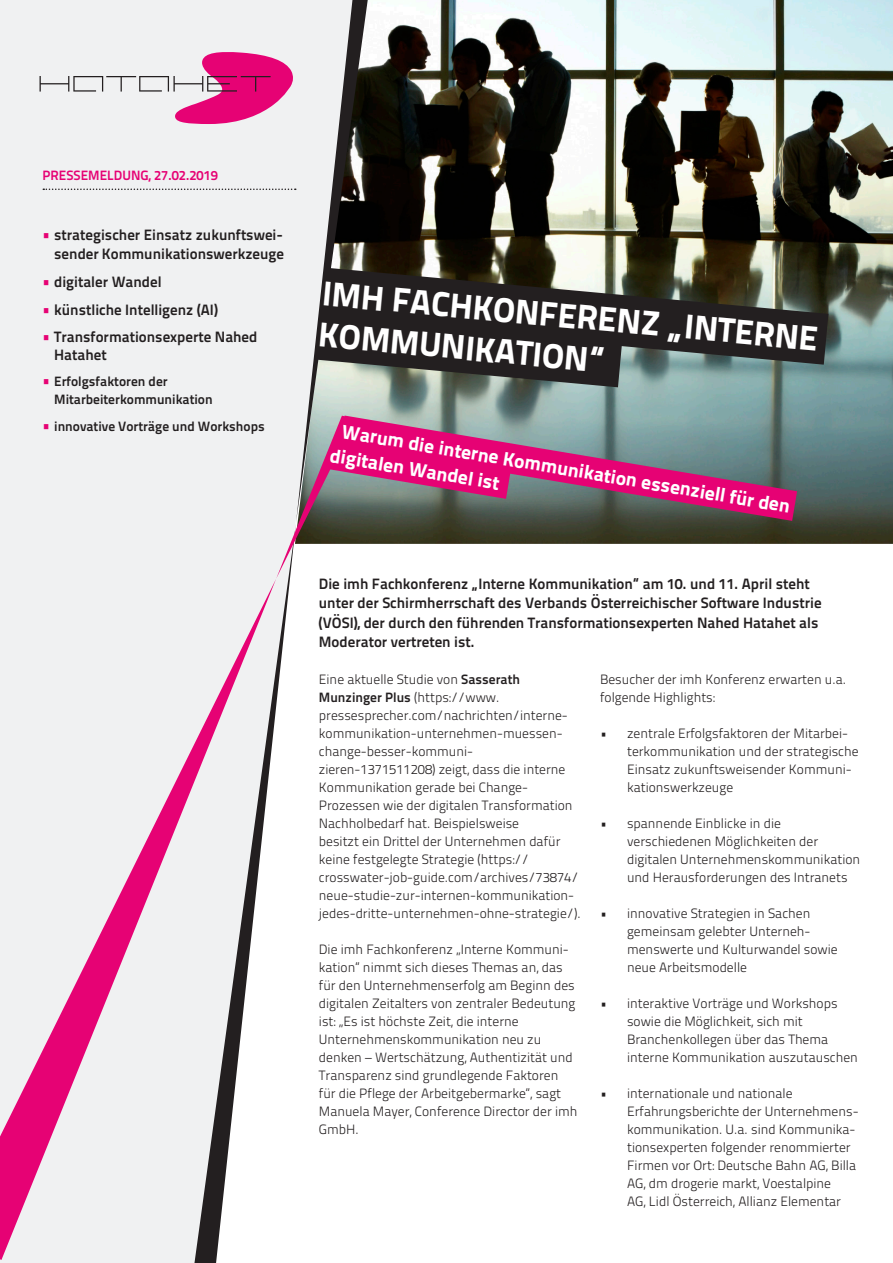
<style>
.page{position:relative;width:893px;height:1263px;background:#fff}
.page>*{position:absolute;margin:0;border:0;box-sizing:border-box;transform-origin:0 0}
.t1{font:34.5px/41px "Titillium Text 25 L 999 wt";color:#fff}
.t2{font:19.5px/24px "Titillium Text 25 L 999 wt";color:#fff}
.t3{font:15px/19.5px "Titillium Text 25 L 800 wt";color:#231f20}
.t4{font:13.5px/18px "Titillium Text 25 L 250 wt";color:#231f20}
.t5{font:13.5px/18px "Titillium Text 25 L 800 wt";color:#231f20}
.t6{font:13.5px "Titillium Text 25 L 800 wt";color:#e60274}
.s1{font-size:18px;color:#e60274}
.s2{font-family:"Titillium Text 25 L 800 wt"}
.s3{font-family:"Titillium Text 25 L 250 wt"}
</style>
<div class="page">
<img style="left:368px;top:0;width:525px;height:544px">
<div style="left:0;top:0;width:194px;height:1263px;background:#f0f1f2"></div>
<svg style="left:194px;top:0;width:174px;height:1263px;fill:#f0f1f2"></svg>
<svg style="left:0;top:416px;width:355px;height:844px;fill:#f0f1f2"></svg>
<svg style="left:40px;top:52px;width:253px;height:72px"></svg>
<div style="left:319px;top:567px;width:494px;height:27px;background:#fff"></div>
<div style="left:319px;top:587px;width:506px;height:27px;background:#fff"></div>
<div style="left:319px;top:606px;width:503px;height:27px;background:#fff"></div>
<div style="left:319px;top:626px;width:163px;height:27px;background:#fff"></div>
<svg style="left:308px;top:396px;width:521px;height:145px;background:#735c6a"></svg>
<svg style="left:296px;top:420px;width:247px;height:99px;background:#aa4a7b"></svg>
<svg style="left:267px;top:238px;width:614px;height:157px;background:#60655b"></svg>
<svg style="left:263px;top:279px;width:413px;height:138px;background:#626764"></svg>
<svg style="left:43px;top:189px;width:253px;height:1px"></svg>
<p class="t6" style="left:43px;top:165px;width:177px">PRESSEMELDUNG, 27.02.2019</p>
<p class="t3" style="left:41px;top:224px;width:244px;text-align:right"><span class="s1">•</span> strategischer Einsatz zukunftswei&shy;sender Kommunikationswerkzeuge</p>
<p class="t3" style="left:41px;top:271px;width:122px"><span class="s1">•</span> digitaler Wandel</p>
<p class="t3" style="left:41px;top:299px;width:178px"><span class="s1">•</span> künstliche Intelligenz (AI)</p>
<p class="t3" style="left:54px;top:326px;width:205px;line-height:18px;text-indent:-13px"><span class="s1">•</span> Transformationsexperte Nahed<br>Hatahet</p>
<p class="t5" style="left:54px;top:372px;width:160px;text-indent:-13px"><span class="s1">•</span> Erfolgsfaktoren der<br>Mitarbeiterkommunikation</p>
<p class="t5" style="left:41px;top:416px;width:225px"><span class="s1">•</span> innovative Vorträge und Workshops</p>
<h1 class="t1" style="left:324px;top:271px;width:499px;rotate:5deg">imh Fachkonf erenz „Interne<br>Kommunikation“</h1>
<h2 class="t2" style="left:336px;top:419px;width:466px;text-indent:8px;rotate:9deg">Warum die interne Kommunikation essenziell fürden digitalen Wandel ist</h2>
<p class="t3" style="left:319px;top:573px;width:504px">Die imh Fachkonferenz „Interne Kommunikation“ am 10. und 11. April steht unter der Schirmherrschaft des Verbands Österreichischer Software Industrie (VÖSI), der durch den führenden Transformationsexperten Nahed Hatahet als Moderator vertreten ist.</p>
<p class="t4" style="left:319px;top:670px;width:203px">Eine aktuelle Studie von <span class="s2">Sasserath</span></p>
<p class="t5" style="left:319px;top:687px;width:182px">Munzinger Plus <span class="s3">(https://www.</span></p>
<p class="t4" style="left:319px;top:706px;width:263px">pressesprecher.com/nachrichten/interne&shy;kommunikation-unternehmen-muessen&shy;change-besser-kommuni&shy;zieren-1371511208) zeigt, dass die interne Kommunikation gerade bei Change-Prozessen wie der digitalen Transformation Nachholbedarf hat. Beispielsweise<br>besitzt ein Drittel der Unternehmen dafür keine festgelegte Strategie (https:// crosswater-job-guide.com/archives/73874/ neue-studie-zur-internen-kommunikation&shy;jedes-dritte-unternehmen-ohne-strategie/).</p>
<p class="t4" style="left:319px;top:940px;width:260px">Die imh Fachkonferenz „Interne Kommuni&shy;kation“ nimmt sich dieses Themas an, das für den Unternehmenserfolg am Beginn des digitalen Zeitalters von zentraler Bedeutung ist: „Es ist höchste Zeit, die interne Unternehmenskommunikation neu zu denken – Wertschätzung, Authentizität und Transparenz sind grundlegende Faktoren für die Pflege der Arbeitgebermarke“, sagt Manuela Mayer, Conference Director der imh GmbH.</p>
<p class="t4" style="left:600px;top:669px;width:248px">Besucher der imh Konferenz erwarten u.a. folgende Highlights:</p>
<p class="t4" style="left:627px;top:723px;width:233px;text-indent:-27px">• zentrale Erfolgsfaktoren der Mitarbei&shy;terkommunikation und der strategische Einsatz zukunftsweisender Kommuni&shy;kationswerkzeuge</p>
<p class="t4" style="left:627px;top:813px;width:235px;text-indent:-27px">• spannende Einblicke in die verschiedenen Möglichkeiten der digitalen Unternehmenskommunikation und Herausforderungen des Intranets</p>
<p class="t4" style="left:627px;top:903px;width:212px;text-indent:-27px">• innovative Strategien in Sachen gemeinsam gelebter Unterneh&shy;menswerte und Kulturwandel sowie neue Arbeitsmodelle</p>
<p class="t4" style="left:627px;top:993px;width:232px;text-indent:-27px">• interaktive Vorträge und Workshops sowie die Möglichkeit, sich mit Branchenkollegen über das Thema interne Kommunikation auszutauschen</p>
<p class="t4" style="left:627px;top:1083px;width:233px;text-indent:-27px">• internationale und nationale Erfahrungsberichte der Unternehmens&shy;kommunikation. U.a. sind Kommunika&shy;tionsexperten folgender renommierter Firmen vor Ort: Deutsche Bahn AG, Billa AG, dm drogerie markt, Voestalpine<br>AG, Lidl Österreich, Allianz Elementar</p>
</div>
